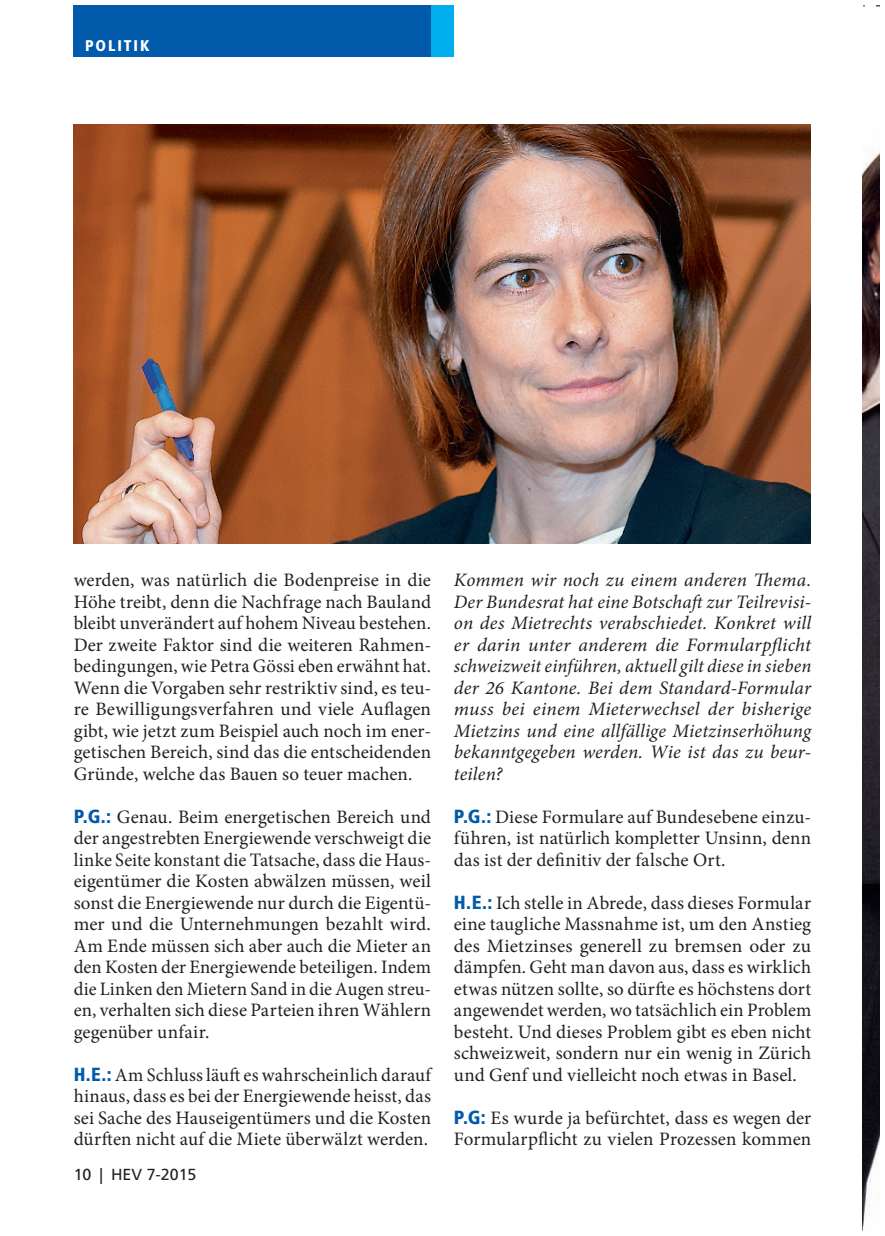
<style>
.page{position:relative;width:885px;height:1236px;background:#fff}
.page>*{position:absolute;margin:0;border:0;box-sizing:border-box;transform-origin:0 0}
.t1{font:19px/21.6px "Minion Pro";letter-spacing:.005em;color:#231f20;text-align:justify}
.t2{font:italic 19px/21.6px "Minion Pro";letter-spacing:.005em;color:#231f20;text-align:justify}
.t3{font:16px "Frutiger LT";color:#231f20}
.t4{font:900 condensed 15.6px "Frutiger LT Std";letter-spacing:.125em;color:#fff}
.s1{font-family:"Frutiger LT";font-weight:900;font-stretch:condensed;color:#015aaa}
</style>
<div class="page">
<div style="left:74px;top:6px;width:357px;height:51px;background:#015aaa"></div>
<div style="left:431px;top:6px;width:22px;height:51px;background:#00aeef"></div>
<img style="left:74px;top:125px;width:736px;height:418px">
<img style="left:862px;top:151px;width:17px;height:1079px">
<p class="t4" style="left:85px;top:36px;width:66px">POLITIK</p>
<p class="t1" style="left:74px;top:569px;width:359px">werden, was natürlich die Bodenpreise in die Höhe treibt, denn die Nachfrage nach Bauland bleibt unverändert auf hohem Niveau bestehen.<br>Der zweite Faktor sind die weiteren Rahmen&shy;bedingungen, wie Petra Gössi eben erwähnt hat.<br>Wenn die Vorgaben sehr restriktiv sind, es teu&shy;re Bewilligungsverfahren und viele Auflagen gibt, wie jetzt zum Beispiel auch noch im ener&shy;getischen Bereich, sind das die entscheidenden Gründe, welche das Bauen so teuer machen.</p>
<p class="t1" style="left:74px;top:806px;width:359px"><span class="s1">P.G.:</span> Genau. Beim energetischen Bereich und der angestrebten Energiewende verschweigt die linke Seite konstant die Tatsache, dass die Haus&shy;eigentümer die Kosten abwälzen müssen, weil sonst die Energiewende nur durch die Eigentü&shy;mer und die Unternehmungen bezahlt wird.<br>Am Ende müssen sich aber auch die Mieter an den Kosten der Energiewende beteiligen. Indem die Linken den Mietern Sand in die Augen streu&shy;en, verhalten sich diese Parteien ihren Wählern gegenüber unfair.</p>
<p class="t1" style="left:74px;top:1064px;width:359px"><span class="s1">H.E.:</span> Am Schluss läuft es wahrscheinlich darauf hinaus, dass es bei der Energiewende heisst, das sei Sache des Hauseigentümers und die Kosten dürften nicht auf die Miete überwälzt werden.</p>
<p class="t3" style="left:74px;top:1165px;width:124px">10 | HEV 7-2015</p>
<p class="t2" style="left:453px;top:569px;width:359px">Kommen wir noch zu einem anderen Thema.<br>Der Bundesrat hat eine Botschaft zur Teilrevisi&shy;on des Mietrechts verabschiedet. Konkret will er darin unter anderem die Formularpflicht schweizweit einführen, aktuell gilt diese in sieben der 26 Kantone. Bei dem Standard-Formular muss bei einem Mieterwechsel der bisherige Mietzins und eine allfällige Mietzinserhöhung bekanntgegeben werden. Wie ist das zu beur&shy;teilen?</p>
<p class="t1" style="left:453px;top:806px;width:359px"><span class="s1">P.G.:</span> Diese Formulare auf Bundesebene einzu&shy;führen, ist natürlich kompletter Unsinn, denn das ist der definitiv der falsche Ort.</p>
<p class="t1" style="left:453px;top:892px;width:359px"><span class="s1">H.E.:</span> Ich stelle in Abrede, dass dieses Formular eine taugliche Massnahme ist, um den Anstieg des Mietzinses generell zu bremsen oder zu dämpfen. Geht man davon aus, dass es wirklich etwas nützen sollte, so dürfte es höchstens dort angewendet werden, wo tatsächlich ein Problem besteht. Und dieses Problem gibt es eben nicht schweizweit, sondern nur ein wenig in Zürich und Genf und vielleicht noch etwas in Basel.</p>
<p class="t1" style="left:453px;top:1107px;width:359px"><span class="s1">P.G:</span> Es wurde ja befürchtet, dass es wegen der<br>Formularpflicht zu vielen Prozessen kommen</p>
</div>
